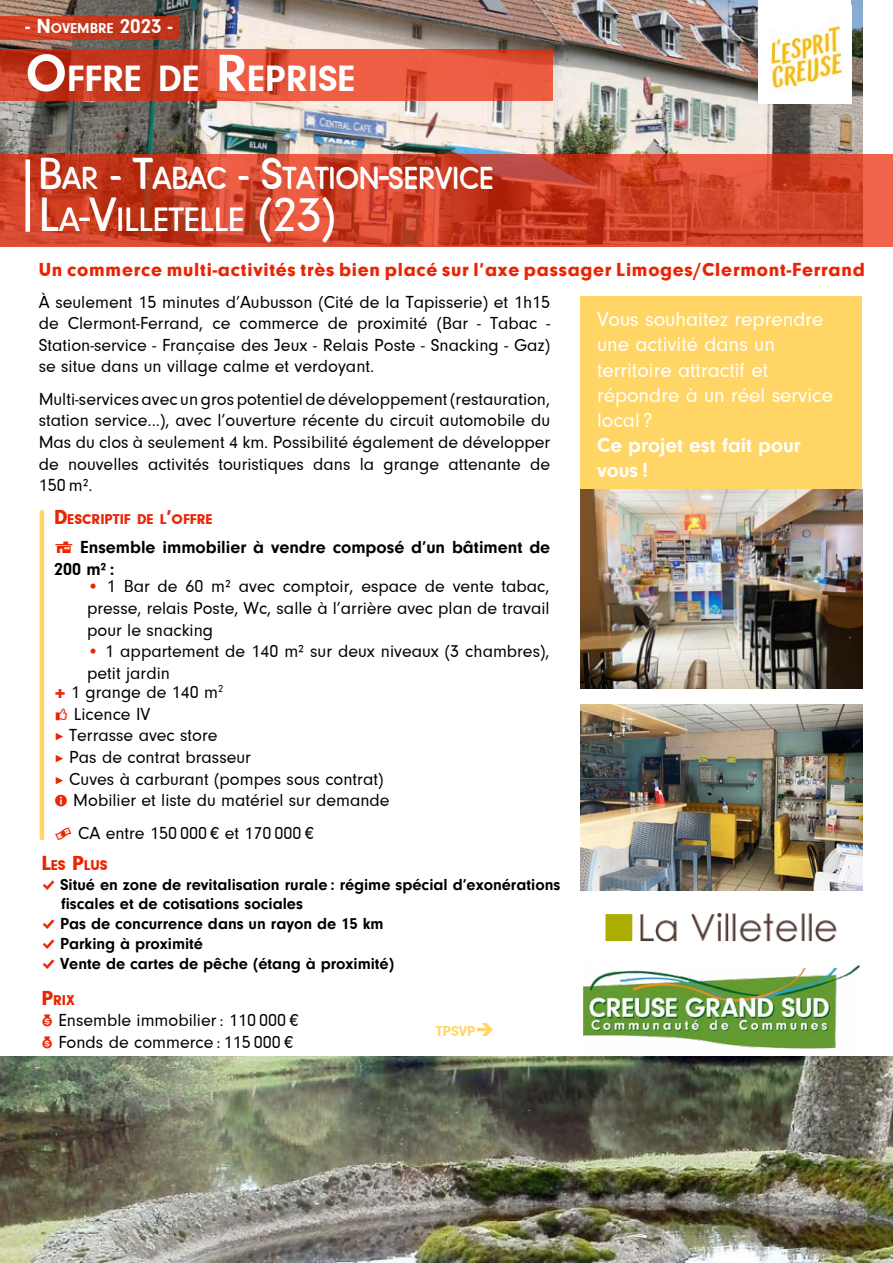
<style>
.page{position:relative;width:893px;height:1263px;background:#fff}
.page>*{position:absolute;margin:0;border:0;box-sizing:border-box;transform-origin:0 0}
.t1{font:700 37.8px "Neuzeit Gro";color:#fff}
.t2{font:34.65px "Neuzeit Gro";color:#fff}
.t3{font:31.5px "Neuzeit Gro";letter-spacing:-.015em;color:#fff}
.t4{font:21px/25.2px "Neuzeit Gro";color:#fff}
.t5{font:700 21px/25.2px "Neuzeit Gro";color:#fff}
.t6{font:700 21px "Neuzeit Gro";color:#fff}
.t7{font:900 19.5px "Neuzeit Gro";letter-spacing:.04em;color:#ea2504}
.t8{font:18px/21.6px "Neuzeit Gro";color:#000}
.t9{font:700 18px/21.6px "Neuzeit Gro";color:#000}
.t10{font:700 16.5px "Neuzeit Gro";color:#000}
.t11{font:700 15px "Neuzeit Gro";color:#ffd666}
.t12{font:900 14.7px "Neuzeit Gro";color:#ea2504}
.s1{font-size:14.7px}
.s2{font-size:54px}
.s3{font-size:45px}
.s4{font-size:49.5px}
.s5{font-size:21px}
.s6{font-family:"Modern Pictograms";font-weight:400;color:#ea2504}
.s7{font-weight:900;color:#ea2504}
.s8{font-family:"Modern Pictograms";color:#ea2504}
</style>
<div class="page">
<img style="left:0;top:1057px;width:893px;height:206px">
<div style="left:580px;top:296px;width:282px;height:201px;background:#ffd666"></div>
<img style="left:0;top:0;width:862px;height:154px">
<svg style="left:0;top:154px;width:893px;height:93px;background:#cd4229"></svg>
<svg style="left:0;top:16px;width:179px;height:23px;background:#c9381e"></svg>
<hr style="left:26px;top:159px;width:4px;height:73px;background:#fff">
<svg style="left:0;top:50px;width:553px;height:51px;background:#d94b32"></svg>
<img style="left:580px;top:489px;width:283px;height:200px">
<img style="left:584px;top:965px;width:275px;height:92px">
<hr style="left:40px;top:510px;width:4px;height:330px;background:#ffd666">
<div style="left:759px;top:0;width:92px;height:101px;background:#fff"></div>
<img style="left:759px;top:22px;width:92px;height:82px">
<img style="left:589px;top:913px;width:264px;height:55px">
<img style="left:580px;top:705px;width:282px;height:186px">
<p class="t6" style="left:26px;top:14px;width:149px">- N<span class="s1">OVEMBRE</span> 2023 -</p>
<h1 class="t1" style="left:26px;top:57px;width:331px"><span class="s2">O</span>FFRE DE <span class="s2">R</span>EPRISE</h1>
<h3 class="t3" style="left:38px;top:161px;width:457px"><span class="s3">B</span>AR <span class="s3">- T</span>ABAC <span class="s3">- S</span>TATION<span class="s3">-</span>SERVICE</h3>
<h2 class="t2" style="left:39px;top:201px;width:299px"><span class="s4">L</span>A<span class="s4">-V</span>ILLETELLE <span class="s4">(23)</span></h2>
<h2 class="t2" style="left:124px;top:201px;width:14px">L</h2>
<h2 class="t2" style="left:199px;top:201px;width:14px">L</h2>
<p class="t7" style="left:39px;top:258px;width:828px">Un commerce multi-activités très bien placé sur l’axe passager Limoges/Clermont-Ferrand</p>
<p class="t8" style="left:39px;top:291px;width:513px;text-align:justify">à seulement 15 minutes d’Aubusson (Cité de la Tapisserie) et 1h15 de Clermont-Ferrand, ce commerce de proximité (Bar - Tabac - Station-service - Française des Jeux - Relais Poste - Snacking - Gaz) se situe dans un village calme et verdoyant.</p>
<p class="t8" style="left:39px;top:388px;width:513px;text-align:justify">Multi-services avec un gros potentiel de développement (restauration, station service...), avec l’ouverture récente du circuit automobile du Mas du clos à seulement 4 km. Possibilité également de développer de nouvelles activités touristiques dans la grange attenante de 150 m².</p>
<p class="t12" style="left:54px;top:511px;width:160px"><span class="s5">D</span>ESCRIPTIF DE L<span class="s5">’</span>OFFRE</p>
<p class="t9" style="left:54px;top:536px;width:498px"><span class="s6">p</span> Ensemble immobilier à vendre composé d’un bâtiment de<br>200 m² :</p>
<p class="t8" style="left:87px;top:576px;width:464px;text-align:justify"><span class="s7">•</span> 1 Bar de 60 m² avec comptoir, espace de vente tabac, presse, relais Poste, Wc, salle à l’arrière avec plan de travail pour le snacking</p>
<p class="t8" style="left:87px;top:641px;width:464px"><span class="s7">•</span> 1 appartement de 140 m² sur deux niveaux (3 chambres), petit jardin</p>
<p class="t8" style="left:54px;top:682px;width:337px"><span class="s8">+</span> 1 grange de 140 m<sup>2<br></sup><span class="s8">l</span> Licence IV<br><span class="s8">&gt;</span> Terrasse avec store<br><span class="s8">&gt;</span> Pas de contrat brasseur<br><span class="s8">&gt;</span> Cuves à carburant (pompes sous contrat) <span class="s8">=</span> Mobilier et liste du matériel sur demande</p>
<p class="t8" style="left:54px;top:822px;width:261px"><span class="s8">#</span> CA entre 150 000 € et 170 000 €</p>
<p class="t12" style="left:41px;top:857px;width:68px"><span class="s5">L</span>ES <span class="s5">P</span>LUS</p>
<p class="t10" style="left:41px;top:875px;width:520px"><span class="s6">%</span> Situé en zone de revitalisation rurale : régime spécial d’exonérations</p>
<p class="t10" style="left:61px;top:895px;width:243px">fiscales et de cotisations sociales</p>
<p class="t10" style="left:41px;top:914px;width:344px"><span class="s6">%</span> Pas de concurrence dans un rayon de 15 km</p>
<p class="t10" style="left:41px;top:934px;width:163px"><span class="s6">%</span> Parking à proximité</p>
<p class="t10" style="left:41px;top:954px;width:354px"><span class="s6">%</span> Vente de cartes de pêche (étang à proximité)</p>
<p class="t12" style="left:41px;top:992px;width:35px"><span class="s5">P</span>RIX</p>
<p class="t8" style="left:41px;top:1010px;width:258px"><span class="s8">$</span> Ensemble immobilier : 110 000 € <span class="s8">$</span> Fonds de commerce : 115 000 €</p>
<p class="t11" style="left:436px;top:1022px;width:60px">TPSVP➔</p>
<p class="t4" style="left:597px;top:307px;width:238px">Vous souhaitez reprendre une activité dans un territoire attractif et répondre à un réel service local ?</p>
<p class="t5" style="left:597px;top:433px;width:205px">Ce projet est fait pour vous !</p>
</div>
